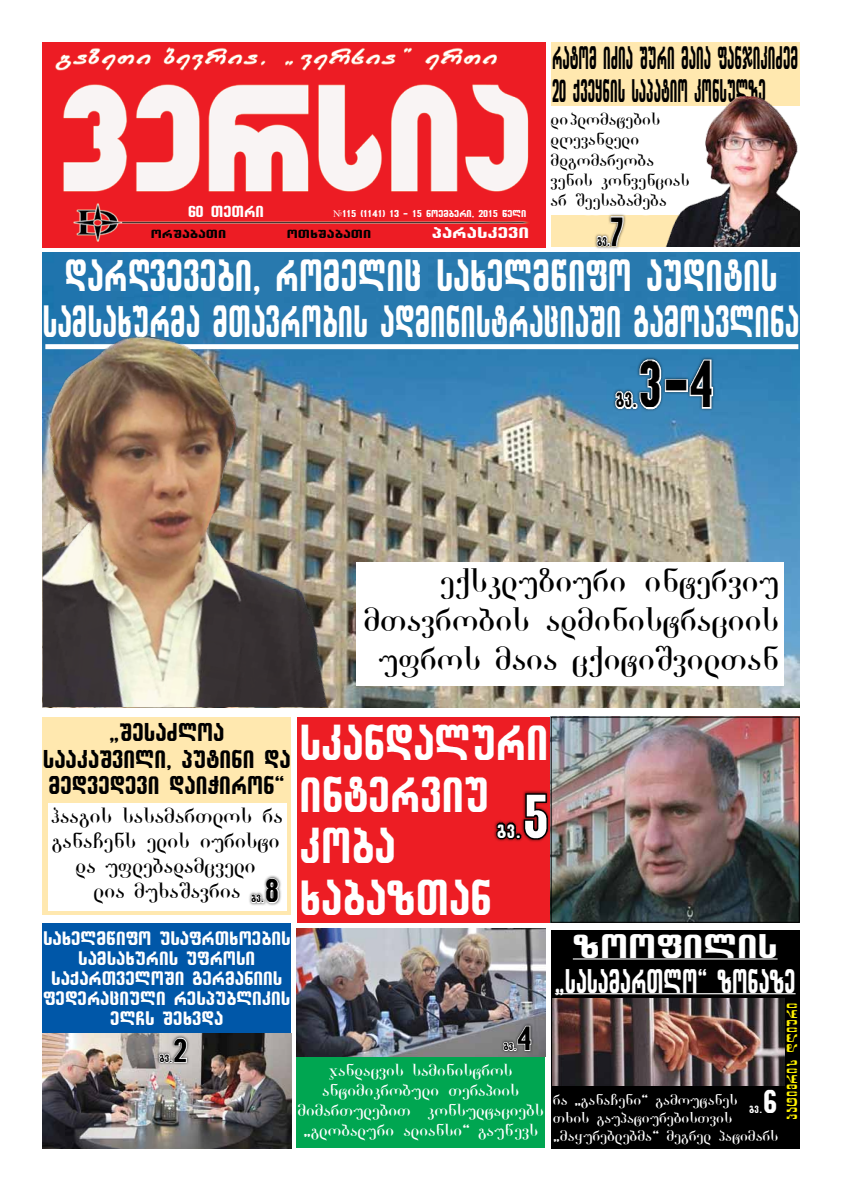
<style>
.page{position:relative;width:842px;height:1191px;background:#fff}
.page>*{position:absolute;margin:0;border:0;box-sizing:border-box;transform-origin:0 0}
.t1{font:56px "Sakar Mtavr";color:#000;scale:.84 1}
.t2{font:52.4px "Sakar Mtavr";color:#fff}
.t3{font:51.4px/51.4px "GEO Balav Mtavr";color:#fff;scale:.83 1}
.t4{font:46px/46px "GEO Balav Mtavr";color:#fff;text-align:center;scale:.73 1}
.t5{font:34.8px/34.8px "GEO Balav Mtavr";color:#fff;text-align:center;scale:1.14 1}
.t6{font:34.4px "Sakar Mtavr";color:#000;scale:.84 1}
.t7{font:33.2px/33.2px "GEO Balav Mtavr";color:#000;scale:.44 1}
.t8{font:32.3px/38.8px "GEO Bodoni";color:#000;text-align:right}
.t9{font:28.5px "Sakar Mtavr";color:#000}
.t10{font:28.5px "Sakar Mtavr";color:#fff}
.t11{font:26.2px/26.2px "GEO Balav Mtavr";color:#000;text-align:center;scale:.86 1}
.t12{font:21px/25.2px "GEO Bodoni";color:#000;text-align:center}
.t13{font:19.9px/19.9px "GEO Balav Mtavr";color:#fff;text-align:center;scale:.93 1}
.t14{font:17.6px "Sakar Mtavr";color:#000;scale:.84 1}
.t15{font:16.9px/20.3px "GEO Bodoni";color:#000}
.t16{font:16.6px/19.9px "GEO Bodoni";color:#fff;text-align:center}
.t17{font:16.5px "Sakar Mtavr";color:#fff}
.t18{font:16.2px "Balav Mtavr";color:#fff}
.t19{font:15.8px "GEO Balav Mtavr";color:#fff;scale:1.3 1}
.t20{font:15px/18px "GEO Bodoni";color:#fff}
.t21{font:12.1px "GEO Balav Mtavr";color:#000;scale:1.3 1}
.t22{font:10.8px "Geo Gedi Mze";color:#fff200;scale:2 1}
.t23{font:10.8px "Sakar Mtavr";color:#000;scale:.84 1}
.t24{font:10.1px "Balav Mtavr";color:#fff}
.t25{font:9px "Sakar Mtavr";color:#000}
.t26{font:9px "Sakar Mtavr";color:#fff}
.s1{font-family:"Acad Nusx Geo"}
.s2{font-family:"GEO Balav Mtavr"}
</style>
<div class="page">
<div style="left:297px;top:1047px;width:248px;height:101px;background:#00a651"></div>
<div style="left:42px;top:717px;width:249px;height:197px;background:#ffe8af"></div>
<div style="left:48px;top:803px;width:238px;height:107px;background:#fff"></div>
<div style="left:42px;top:922px;width:249px;height:125px;background:#0057a8"></div>
<div style="left:297px;top:717px;width:310px;height:205px;background:#ed1d24"></div>
<div style="left:551px;top:42px;width:248px;height:64px;background:#ffe8af"></div>
<div style="left:551px;top:215px;width:248px;height:32px;background:#ffe8af"></div>
<img style="left:42px;top:252px;width:757px;height:455px">
<img style="left:43px;top:43px;width:502px;height:204px">
<div style="left:359px;top:562px;width:424px;height:123px;background:#fff"></div>
<div style="left:546px;top:106px;width:148px;height:110px;background:#fff"></div>
<img style="left:631px;top:96px;width:168px;height:151px">
<img style="left:553px;top:719px;width:244px;height:201px">
<div style="left:551px;top:717px;width:248px;height:205px;border:1px solid #000"></div>
<img style="left:42px;top:1033px;width:249px;height:115px">
<img style="left:297px;top:928px;width:248px;height:128px">
<div style="left:551px;top:930px;width:248px;height:218px;background:#000"></div>
<hr style="left:573px;top:958px;width:204px;height:1px;background:#fff">
<hr style="left:555px;top:993px;width:240px;height:1px;background:#fff">
<div style="left:45px;top:344px;width:753px;height:5px;background:#fff"></div>
<img style="left:42px;top:321px;width:393px;height:386px">
<div style="left:500px;top:1022px;width:34px;height:31px;background:#000;opacity:.75"></div>
<svg style="left:502px;top:1024px;width:30px;height:33px"></svg>
<div style="left:156px;top:1034px;width:34px;height:31px;background:#000;opacity:.75"></div>
<svg style="left:158px;top:1037px;width:30px;height:35px"></svg>
<div style="left:248px;top:875px;width:34px;height:31px;background:#000;opacity:.75"></div>
<svg style="left:250px;top:877px;width:29px;height:34px"></svg>
<div style="left:494px;top:790px;width:57px;height:52px;background:#000;opacity:.75"></div>
<svg style="left:495px;top:792px;width:54px;height:49px"></svg>
<div style="left:594px;top:214px;width:32px;height:36px;background:#000;opacity:.75"></div>
<svg style="left:596px;top:215px;width:28px;height:45px"></svg>
<div style="left:612px;top:357px;width:104px;height:55px;background:#000;opacity:.75"></div>
<svg style="left:614px;top:358px;width:48px;height:52px"></svg>
<div style="left:665px;top:379px;width:23px;height:13px;border:3px solid #fff"></div>
<svg style="left:688px;top:357px;width:26px;height:53px"></svg>
<img style="left:553px;top:998px;width:231px;height:87px">
<h3 class="t7" style="left:552px;top:41px;width:561px">RATOM IZIA SURI MAIA FANJIKIZEM<br>20 QVEYNIS SAPATIO KONSULZE</h3>
<p class="t15" style="left:551px;top:110px;width:141px">DI PLOMATEBIS<br>DREVANDELI<br>MDGOMAREOBA<br>VENIS KONVENCIAS<br>AR SEESABAMEBA</p>
<p class="t18" style="left:188px;top:201px;width:77px">60 TETRI</p>
<p class="t24" style="left:333px;top:207px;width:195px"><span class="s1">#</span>115 (1141) 13 - 15 NOEMBERI, 2015 WELI</p>
<p class="t21" style="left:151px;top:227px;width:60px">ORSABATI</p>
<p class="t21" style="left:287px;top:227px;width:66px">OTXSABATI</p>
<p class="t19" style="left:432px;top:223px;width:76px">PARASKEVI</p>
<h3 class="t4" style="left:42px;top:252px;width:1038px">DARRVEVEBI, ROMELIC SAXELMWIFO AUDITIS<br>SAMSAXURMA MTAVROBIS ADMINISTRACIASI GAMOAVLINA</h3>
<h3 class="t6" style="left:610px;top:214px;width:19px">7</h3>
<p class="t23" style="left:597px;top:235px;width:17px">GV.</p>
<h1 class="t1" style="left:637px;top:355px;width:95px">3-4</h1>
<p class="t14" style="left:616px;top:391px;width:27px">GV.</p>
<h3 class="t8" style="left:364px;top:563px;width:417px">EQSKLUZIURI INTERVIU<br>MTAVROBIS ADMINISTRACIIS<br>UFROS MAIA CQITISVILTAN</h3>
<h3 class="t11" style="left:43px;top:719px;width:289px">`SESAZLOA<br>SAAKASVILI, PUTINI DA<br>MEDVEDEVI DAIWIRON~</h3>
<p class="t12" style="left:51px;top:804px;width:233px">HAAGIS SASAMARTLOS RA<br>GANACENS ELIS IURISTI<br>DA UFLEBADAMCVELI<br>LIA MUXASAVRIA</p>
<h3 class="t9" style="left:264px;top:876px;width:18px">8</h3>
<p class="t25" style="left:251px;top:894px;width:14px">GV.</p>
<p class="t13" style="left:43px;top:928px;width:268px">SAXELMWIFO USAFRTXOEBIS<br>SAMSAXURIS UFROSI<br>SAQARTVELOSI GERMANIIS<br>FEDERACIULI RESPUBLIKIS<br>ELCS SEXVDA</p>
<h3 class="t9" style="left:172px;top:1035px;width:18px">2</h3>
<p class="t25" style="left:159px;top:1053px;width:14px">GV.</p>
<h3 class="t3" style="left:300px;top:717px;width:301px">SKANDALURI<br>INTERVIU<br>KOBA<br>XABAZTAN</h3>
<h2 class="t2" style="left:521px;top:789px;width:32px">5</h2>
<p class="t17" style="left:497px;top:822px;width:25px">GV.</p>
<h3 class="t5" style="left:555px;top:928px;width:213px">ZOOFILIS `SASAMARTLO~ ZONAZE</h3>
<h3 class="t9" style="left:516px;top:1023px;width:18px">4</h3>
<p class="t25" style="left:503px;top:1041px;width:14px">GV.</p>
<p class="t16" style="left:298px;top:1061px;width:248px">JANDACVIS SAMINISTROS<br>ANTIMIKROBULI TERAPIIS<br>MIMARTULEBIT KONSULTACIEBS <span class="s2">`</span>GLOBALURI ALIANSI<span class="s2">~</span> GAUWEVS</p>
<h3 class="t10" style="left:762px;top:1086px;width:18px">6</h3>
<p class="t20" style="left:553px;top:1091px;width:227px">RA <span class="s2">`</span>GANACENI<span class="s2">~</span> GAMOUTANES<br>TXIS GAUPATIUREBISTVIS <span class="s2">`</span>MAYUREBLEBMA<span class="s2">~</span> MEGREL PATIMARS</p>
<p class="t26" style="left:749px;top:1104px;width:14px">GV.</p>
<p class="t22" style="left:785px;top:1118px;width:60px;rotate:-90deg">patimris dRiuri</p>
</div>
